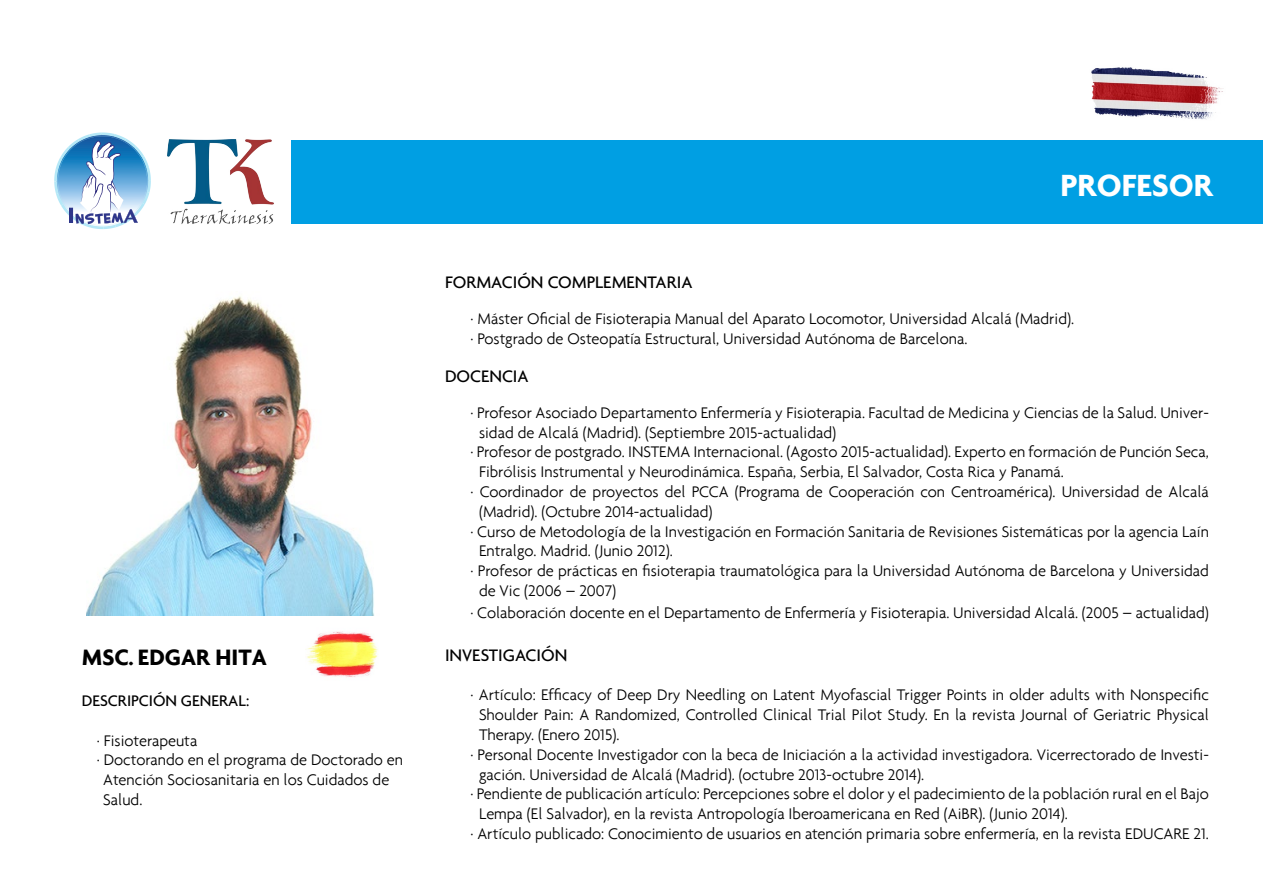
<style>
.page{position:relative;width:1263px;height:893px;background:#fff}
.page>*{position:absolute;margin:0;border:0;box-sizing:border-box;transform-origin:0 0}
.t1{font:700 33px "Agenda";color:#fff}
.t2{font:700 24px "Agenda";color:#000}
.t3{font:500 18px "Agenda";color:#000}
.t4{font:300 16.5px/19.8px "Agenda";color:#000}
.t5{font:500 16.5px "Agenda";color:#000}
</style>
<div class="page">
<div style="left:291px;top:140px;width:972px;height:83px;background:#009fe3"></div>
<img style="left:1091px;top:67px;width:132px;height:53px">
<img style="left:305px;top:631px;width:73px;height:46px">
<img style="left:86px;top:296px;width:288px;height:319px">
<img style="left:167px;top:139px;width:107px;height:85px">
<svg style="left:54px;top:132px;width:97px;height:97px"></svg>
<h2 class="t2" style="left:82px;top:642px;width:187px">MSC. EDGAR HITA</h2>
<p class="t5" style="left:82px;top:690px;width:169px">DESCRIPCIÓN GENERAL:</p>
<p class="t4" style="left:97px;top:730px;width:102px">· Fisioterapeuta</p>
<p class="t4" style="left:97px;top:750px;width:308px">· Doctorando en el programa de Doctorado en</p>
<p class="t4" style="left:103px;top:770px;width:288px">Atención Sociosanitaria en los Cuidados de</p>
<p class="t4" style="left:103px;top:789px;width:41px">Salud.</p>
<h1 class="t1" style="left:1060px;top:165px;width:154px">PROFESOR</h1>
<p class="t3" style="left:445px;top:271px;width:249px">FORMACIÓN COMPLEMENTARIA</p>
<p class="t4" style="left:470px;top:309px;width:605px">· Máster Oficial de Fisioterapia Manual del Aparato Locomotor, Universidad Alcalá (Madrid). · Postgrado de Osteopatía Estructural, Universidad Autónoma de Barcelona.</p>
<p class="t3" style="left:445px;top:365px;width:85px">DOCENCIA</p>
<p class="t4" style="left:470px;top:402px;width:740px">· Profesor Asociado Departamento Enfermería y Fisioterapia. Facultad de Medicina y Ciencias de la Salud. Univer-</p>
<p class="t4" style="left:479px;top:422px;width:359px">sidad de Alcalá (Madrid). (Septiembre 2015-actualidad)</p>
<p class="t4" style="left:470px;top:442px;width:740px">· Profesor de postgrado. INSTEMA Internacional. (Agosto 2015-actualidad). Experto en formación de Punción Seca,</p>
<p class="t4" style="left:479px;top:462px;width:586px">Fibrólisis Instrumental y Neurodinámica. España, Serbia, El Salvador, Costa Rica y Panamá.</p>
<p class="t4" style="left:470px;top:481px;width:740px">· Coordinador de proyectos del PCCA (Programa de Cooperación con Centroamérica). Universidad de Alcalá</p>
<p class="t4" style="left:479px;top:501px;width:235px">(Madrid). (Octubre 2014-actualidad)</p>
<p class="t4" style="left:470px;top:521px;width:740px">· Curso de Metodología de la Investigación en Formación Sanitaria de Revisiones Sistemáticas por la agencia Laín</p>
<p class="t4" style="left:479px;top:541px;width:195px">Entralgo. Madrid. (Junio 2012).</p>
<p class="t4" style="left:470px;top:561px;width:740px">· Profesor de prácticas en fisioterapia traumatológica para la Universidad Autónoma de Barcelona y Universidad</p>
<p class="t4" style="left:479px;top:580px;width:139px">de Vic (2006 – 2007)</p>
<p class="t4" style="left:470px;top:602px;width:740px">· Colaboración docente en el Departamento de Enfermería y Fisioterapia. Universidad Alcalá. (2005 – actualidad)</p>
<p class="t3" style="left:445px;top:644px;width:124px">INVESTIGACIÓN</p>
<p class="t4" style="left:470px;top:685px;width:740px">· Artículo: Efficacy of Deep Dry Needling on Latent Myofascial Trigger Points in older adults with Nonspecific</p>
<p class="t4" style="left:479px;top:705px;width:731px">Shoulder Pain: A Randomized, Controlled Clinical Trial Pilot Study. En la revista Journal of Geriatric Physical</p>
<p class="t4" style="left:479px;top:724px;width:142px">Therapy. (Enero 2015).</p>
<p class="t4" style="left:470px;top:744px;width:740px">· Personal Docente Investigador con la beca de Iniciación a la actividad investigadora. Vicerrectorado de Investi-</p>
<p class="t4" style="left:479px;top:764px;width:447px">gación. Universidad de Alcalá (Madrid). (octubre 2013-octubre 2014).</p>
<p class="t4" style="left:470px;top:784px;width:740px">· Pendiente de publicación artículo: Percepciones sobre el dolor y el padecimiento de la población rural en el Bajo</p>
<p class="t4" style="left:479px;top:804px;width:590px">Lempa (El Salvador), en la revista Antropología Iberoamericana en Red (AiBR). (Junio 2014).</p>
<p class="t4" style="left:470px;top:823px;width:740px">· Artículo publicado: Conocimiento de usuarios en atención primaria sobre enfermería, en la revista EDUCARE 21.</p>
</div>
